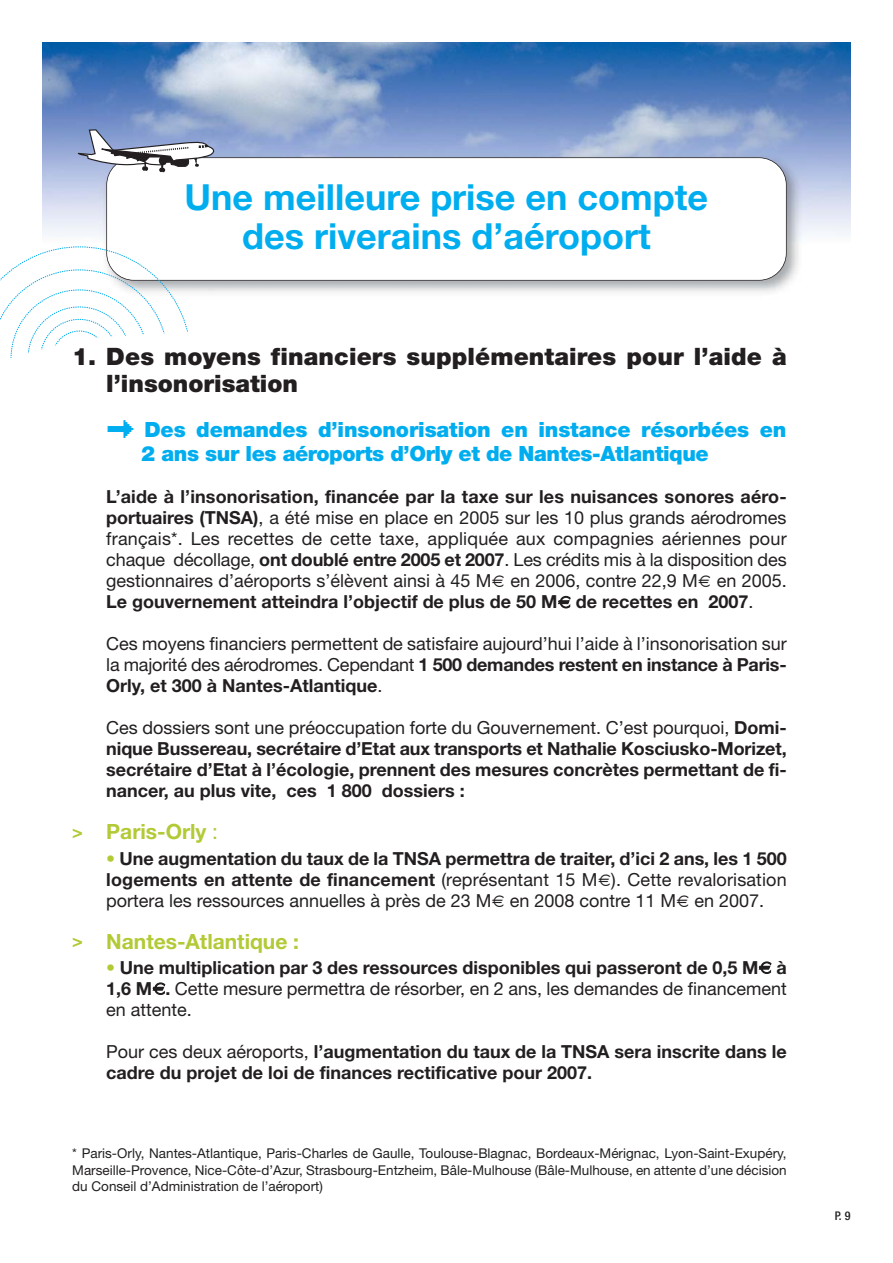
<style>
.page{position:relative;width:893px;height:1263px;background:#fff}
.page>*{position:absolute;margin:0;border:0;box-sizing:border-box;transform-origin:0 0}
.t1{font:700 36px/39px "Helvetica Neue";color:#00adef;text-align:center}
.t2{font:900 24px/27px "Helvetica Neue";letter-spacing:.005em;color:#231f20}
.t3{font:900 21px/24px "Helvetica Neue";letter-spacing:-.005em;color:#00adef}
.t4{font:700 21px "Helvetica Neue";color:#b3c935}
.t5{font:18px/21px "Helvetica Neue";color:#231f20;text-align:justify}
.t6{font:700 18px/21px "Helvetica Neue";color:#231f20;text-align:justify}
.t7{font:13.5px/16.5px "Helvetica Neue";color:#231f20;text-align:justify}
.t8{font:500 condensed 12px "Helvetica Neue";color:#231f20}
.s1{font-family:"Fleches Left Right";font-weight:400;font-size:34.5px}
.s2{font-weight:700}
.s3{font-weight:400}
.s4{font-size:18px}
.s5{color:#b3c935}
</style>
<div class="page">
<img style="left:43px;top:43px;width:807px;height:194px">
<img style="left:100px;top:150px;width:706px;height:143px">
<div style="left:107px;top:158px;width:679px;height:122px;background:#fff;border-radius:27px"></div>
<div style="left:106px;top:157px;width:681px;height:124px;border:2px solid #231f20;border-radius:28px"></div>
<svg style="left:0;top:246px;width:191px;height:79px"></svg>
<svg style="left:78px;top:129px;width:136px;height:43px"></svg>
<svg style="left:10px;top:325px;width:178px;height:33px"></svg>
<h1 class="t1" style="left:185px;top:181px;width:525px">Une meilleure prise en compte des riverains d’aéroport</h1>
<h2 class="t2" style="left:106px;top:345px;width:682px;text-indent:-34px">1. Des moyens financiers supplémentaires pour l’aide à l’insonorisation</h2>
<p class="t3" style="left:141px;top:419px;width:647px;text-indent:-35px"><span class="s1">g</span> Des demandes d’insonorisation en instance résorbées en<br>2 ans sur les aéroports d’Orly et de Nantes-Atlantique</p>
<p class="t5" style="left:106px;top:488px;width:682px"><span class="s2">L’aide à l’insonorisation, financée par la taxe sur les nuisances sonores aéro&shy;portuaires (TNSA)</span>, a été mise en place en 2005 sur les 10 plus grands aérodromes français*. Les recettes de cette taxe, appliquée aux compagnies aériennes pour chaque décollage, <span class="s2">ont doublé entre 2005 et 2007</span>. Les crédits mis à la disposition des gestionnaires d’aéroports s’élèvent ainsi à 45 M en 2006, contre 22,9 M en 2005.<br><span class="s2">Le gouvernement atteindra l’objectif de plus de 50 M de recettes en 2007</span>.</p>
<p class="t5" style="left:106px;top:635px;width:682px">Ces moyens financiers permettent de satisfaire aujourd’hui l’aide à l’insonorisation sur la majorité des aérodromes. Cependant <span class="s2">1 500 demandes restent en instance à Paris-Orly, et 300 à Nantes-Atlantique</span>.</p>
<p class="t6" style="left:106px;top:719px;width:682px"><span class="s3">Ces dossiers sont une préoccupation forte du Gouvernement. C’est pourquoi,</span> Domi&shy;nique Bussereau, secrétaire d’Etat aux transports et Nathalie Kosciusko-Morizet, secrétaire d’Etat à l’écologie, prennent des mesures concrètes permettant de fi&shy;nancer, au plus vite, ces 1 800 dossiers :</p>
<p class="t4" style="left:72px;top:824px;width:147px"><span class="s4">&gt;</span> Paris-Orly <span class="s3">:</span></p>
<p class="t5" style="left:106px;top:849px;width:682px"><span class="s5">•</span> <span class="s2">Une augmentation du taux de la TNSA permettra de traiter, d’ici 2 ans, les 1 500 logements en attente de financement</span> (représentant 15 M ). Cette revalorisation portera les ressources annuelles à près de 23 M en 2008 contre 11 M en 2007.</p>
<p class="t4" style="left:72px;top:933px;width:228px"><span class="s4">&gt;</span> Nantes-Atlantique :</p>
<p class="t5" style="left:106px;top:959px;width:682px"><span class="s5">•</span> <span class="s2">Une multiplication par 3 des ressources disponibles qui passeront de 0,5 M à 1,6 M .</span> Cette mesure permettra de résorber, en 2 ans, les demandes de financement en attente.</p>
<p class="t6" style="left:106px;top:1042px;width:682px"><span class="s3">Pour ces deux aéroports,</span> l’augmentation du taux de la TNSA sera inscrite dans le cadre du projet de loi de finances rectificative pour 2007.</p>
<p class="t7" style="left:72px;top:1146px;width:716px">* Paris-Orly, Nantes-Atlantique, Paris-Charles de Gaulle, Toulouse-Blagnac, Bordeaux-Mérignac, Lyon-Saint-Exupéry, Marseille-Provence, Nice-Côte-d’Azur, Strasbourg-Entzheim, Bâle-Mulhouse (Bâle-Mulhouse, en attente d’une décision du Conseil d’Administration de l’aéroport)</p>
<p class="t8" style="left:835px;top:1212px;width:17px">P. 9</p>
</div>
